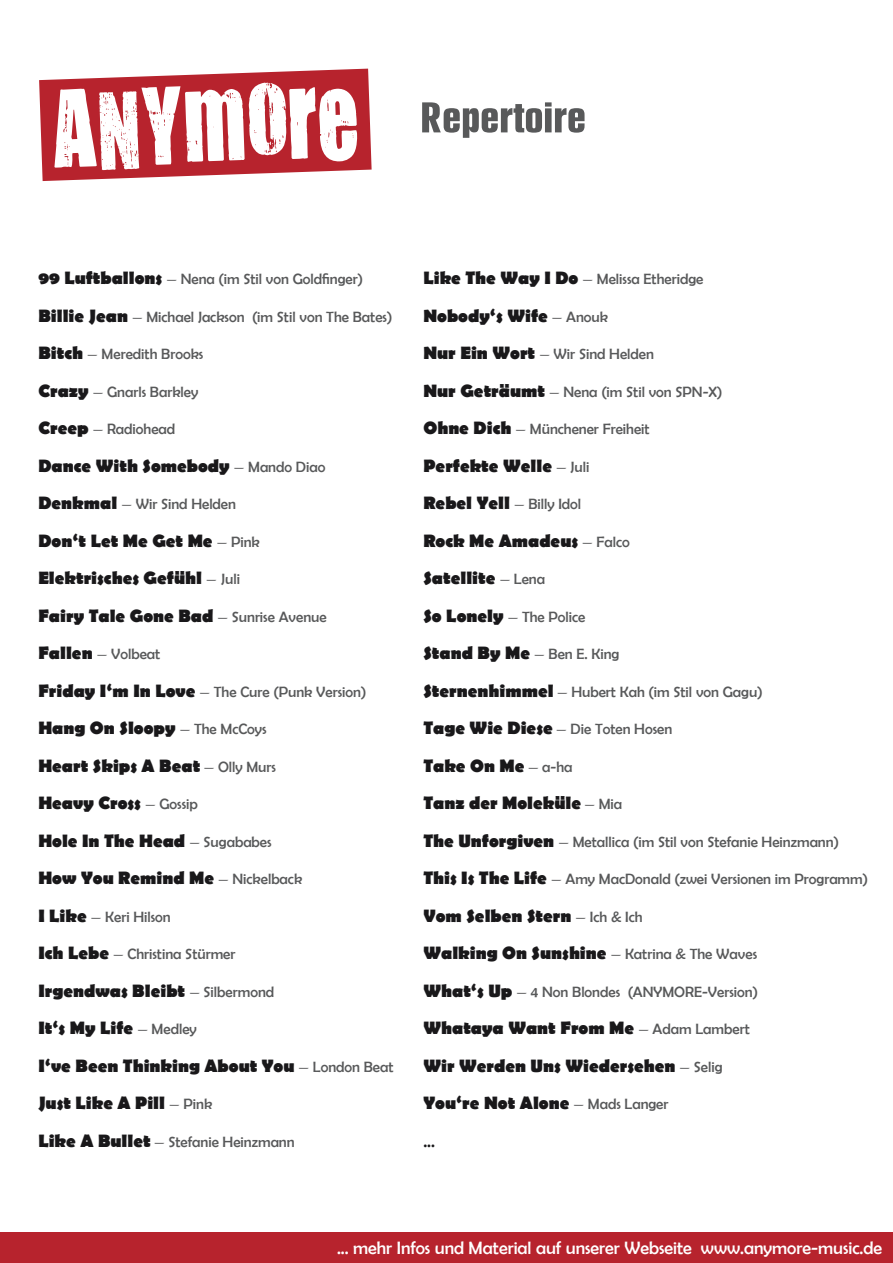
<style>
.page{position:relative;width:893px;height:1263px;background:#fff}
.page>*{position:absolute;margin:0;border:0;box-sizing:border-box;transform-origin:0 0}
.t1{font:700 18px/37.5px "Berlin Sans FB";color:#19181a}
.t2{font:18px "Berlin Sans FB";color:#fff}
.t3{font:15px "Berlin Sans FB";color:#58595a}
.s1{font-weight:700;font-size:18px;color:#19181a}
.s2{font-family:"Fontin"}
.s3{font-family:"Fontin";font-weight:400;font-size:15px;color:#58595a}
.s4{font-weight:400;font-size:15px;color:#58595a}
.s5{font-weight:400}
</style>
<div class="page">
<svg style="left:422px;top:102px;width:163px;height:36px"></svg>
<svg style="left:39px;top:69px;width:333px;height:112px"></svg>
<div style="left:0;top:1232px;width:893px;height:31px;background:#b7232d"></div>
<p class="t3" style="left:38px;top:271px;width:326px"><span class="s1">99 Luftballons</span> <span class="s2">—</span> Nena (im Stil von Goldfinger)</p>
<p class="t3" style="left:38px;top:308px;width:355px"><span class="s1">Billie Jean</span> <span class="s2">—</span> Michael Jackson (im Stil von The Bates)</p>
<p class="t3" style="left:38px;top:346px;width:167px"><span class="s1">Bitch</span> <span class="s2">—</span> Meredith Brooks</p>
<p class="t3" style="left:38px;top:383px;width:161px"><span class="s1">Crazy</span> <span class="s2">—</span> Gnarls Barkley</p>
<p class="t3" style="left:38px;top:421px;width:138px"><span class="s1">Creep</span> <span class="s2">—</span> Radiohead</p>
<p class="t1" style="left:38px;top:448px;width:289px">Dance With Somebody <span class="s3">—</span> <span class="s4">Mando Diao</span></p>
<p class="t3" style="left:38px;top:496px;width:199px"><span class="s1">Denkmal</span> <span class="s2">—</span> Wir Sind Helden</p>
<p class="t1" style="left:38px;top:523px;width:290px">Don‘t Let Me Get Me <span class="s3">—</span> <span class="s4">Pink<br></span>Elektrisches Gefühl <span class="s3">—</span> <span class="s4">Juli<br></span>Fairy Tale Gone Bad <span class="s3">—</span> <span class="s4">Sunrise Avenue</span></p>
<p class="t3" style="left:38px;top:646px;width:124px"><span class="s1">Fallen</span> <span class="s2">—</span> Volbeat</p>
<p class="t3" style="left:38px;top:683px;width:329px"><span class="s1">Friday I‘m In Love</span> <span class="s2">—</span> The Cure (Punk Version)</p>
<p class="t1" style="left:38px;top:710px;width:265px">Hang On Sloopy <span class="s3">—</span> <span class="s4">The McCoys<br></span>Heart Skips A Beat <span class="s3">—</span> <span class="s4">Olly Murs<br></span>Heavy Cross <span class="s3">—</span> <span class="s4">Gossip<br></span>Hole In The Head <span class="s3">—</span> <span class="s4">Sugababes<br></span>How You Remind Me <span class="s3">—</span> <span class="s4">Nickelback</span></p>
<p class="t3" style="left:38px;top:908px;width:134px"><span class="s1">I Like</span> <span class="s2">—</span> Keri Hilson</p>
<p class="t3" style="left:38px;top:946px;width:199px"><span class="s1">Ich Lebe</span> <span class="s2">—</span> Christina Stürmer</p>
<p class="t1" style="left:38px;top:973px;width:357px">Irgendwas Bleibt <span class="s3">—</span> <span class="s4">Silbermond<br></span>It‘s My Life <span class="s3">—</span> <span class="s4">Medley<br></span>I‘ve Been Thinking About You <span class="s3">—</span> <span class="s4">London Beat<br></span>Just Like A Pill <span class="s3">—</span> <span class="s4">Pink</span></p>
<p class="t3" style="left:38px;top:1133px;width:258px"><span class="s1">Like A Bullet</span> <span class="s2">—</span> Stefanie Heinzmann</p>
<p class="t3" style="left:423px;top:271px;width:282px"><span class="s1">Like The Way I Do</span> <span class="s2">—</span> Melissa Etheridge</p>
<p class="t1" style="left:423px;top:298px;width:186px">Nobody‘s Wife <span class="s3">—</span> <span class="s4">Anouk</span></p>
<p class="t3" style="left:423px;top:346px;width:232px"><span class="s1">Nur Ein Wort</span> <span class="s2">—</span> Wir Sind Helden</p>
<p class="t3" style="left:423px;top:383px;width:300px"><span class="s1">Nur Geträumt</span> <span class="s2">—</span> Nena (im Stil von SPN-X)</p>
<p class="t3" style="left:423px;top:421px;width:228px"><span class="s1">Ohne Dich</span> <span class="s2">—</span> Münchener Freiheit</p>
<p class="t1" style="left:423px;top:448px;width:208px">Perfekte Welle <span class="s3">—</span> <span class="s4">Juli<br></span>Rebel Yell <span class="s3">—</span> <span class="s4">Billy Idol<br></span>Rock Me Amadeus <span class="s3">—</span> <span class="s4">Falco<br></span>Satellite <span class="s3">—</span> <span class="s4">Lena</span></p>
<p class="t3" style="left:423px;top:608px;width:164px"><span class="s1">So Lonely</span> <span class="s2">—</span> The Police</p>
<p class="t1" style="left:423px;top:635px;width:198px">Stand By Me <span class="s3">—</span> <span class="s4">Ben E. King</span></p>
<p class="t3" style="left:423px;top:683px;width:341px"><span class="s1">Sternenhimmel</span> <span class="s2">—</span> Hubert Kah (im Stil von Gagu)</p>
<p class="t3" style="left:423px;top:721px;width:250px"><span class="s1">Tage Wie Diese</span> <span class="s2">—</span> Die Toten Hosen</p>
<p class="t1" style="left:423px;top:748px;width:200px">Take On Me <span class="s3">—</span> <span class="s4">a-ha<br></span>Tanz der Moleküle <span class="s3">—</span> <span class="s4">Mia</span></p>
<p class="t3" style="left:423px;top:833px;width:417px"><span class="s1">The Unforgiven</span> <span class="s2">—</span> Metallica (im Stil von Stefanie Heinzmann)</p>
<p class="t3" style="left:423px;top:871px;width:446px"><span class="s1">This Is The Life</span> <span class="s2">—</span> Amy MacDonald (zwei Versionen im Programm)</p>
<p class="t1" style="left:423px;top:898px;width:335px">Vom Selben Stern <span class="s3">—</span> <span class="s4">Ich &amp; Ich<br></span>Walking On Sunshine <span class="s3">—</span> <span class="s4">Katrina &amp; The Waves</span></p>
<p class="t3" style="left:423px;top:983px;width:336px"><span class="s1">What‘s Up</span> <span class="s2">—</span> 4 Non Blondes (ANYMORE-Version)</p>
<p class="t1" style="left:423px;top:1010px;width:328px">Whataya Want From Me <span class="s3">—</span> <span class="s4">Adam Lambert<br></span>Wir Werden Uns Wiedersehen <span class="s3">—</span> <span class="s4">Selig<br></span>You‘re Not Alone <span class="s3">—</span> <span class="s4">Mads Langer<br></span><span class="s5">...</span></p>
<p class="t2" style="left:337px;top:1237px;width:547px">... mehr Infos und Material auf unserer Webseite www.anymore-music.de</p>
</div>
